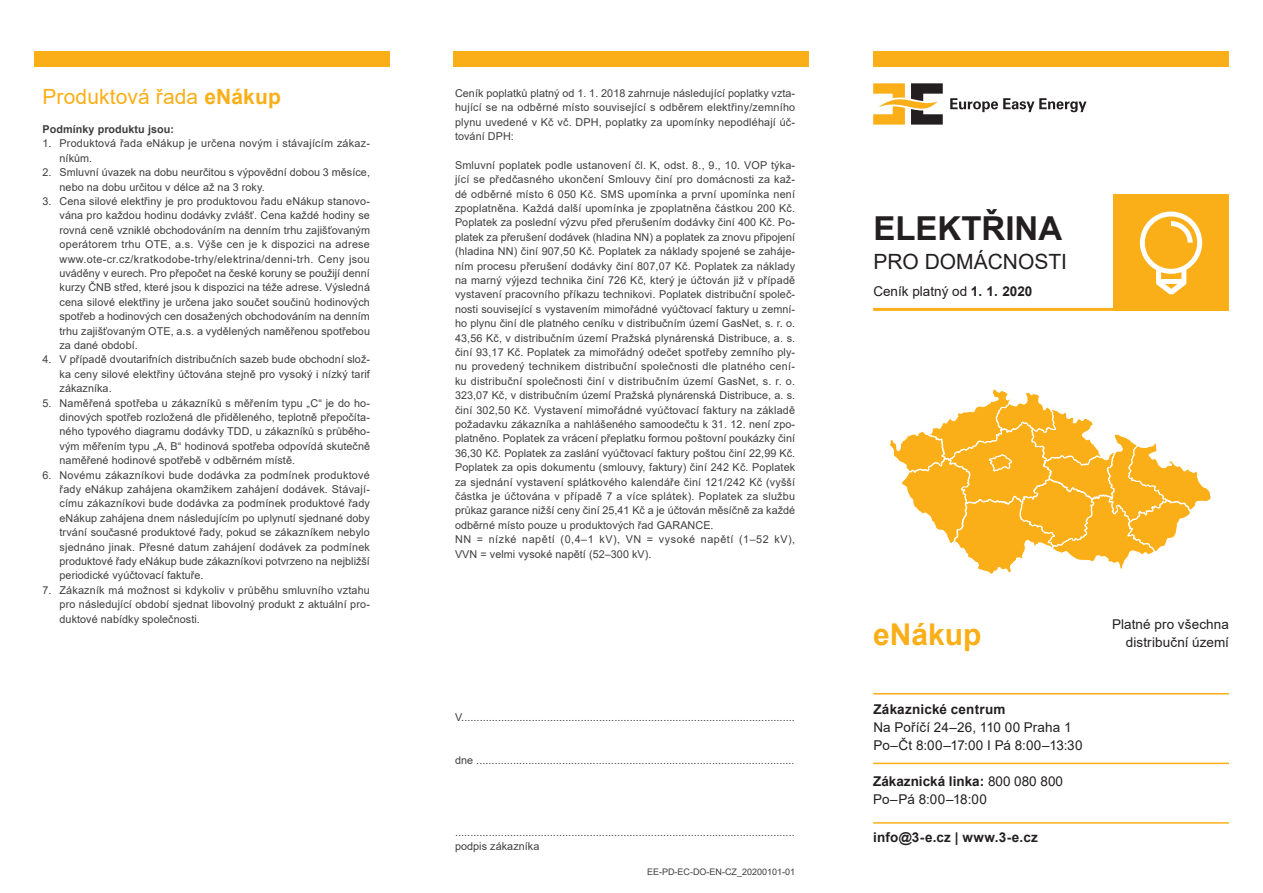
<style>
.page{position:relative;width:1263px;height:893px;background:#fff}
.page>*{position:absolute;margin:0;border:0;box-sizing:border-box;transform-origin:0 0}
.t1{font:700 33px "Arial";color:#231f20}
.t2{font:700 30px "Arial";color:#faaf18}
.t3{font:21px "Arial";letter-spacing:.005em;color:#faaf18}
.t4{font:21px "Arial";color:#231f20}
.t5{font:13.5px/18px "Arial";letter-spacing:.005em;color:#231f20}
.t6{font:700 13.5px "Arial";letter-spacing:.015em;color:#231f20}
.t7{font:10.8px/14.4px "Arial";letter-spacing:.01em;color:#3e3e3f;text-align:justify}
.t8{font:700 10.8px "Arial";letter-spacing:.005em;color:#3e3e3f}
.t9{font:9px "Arial";color:#3e3e3f}
.s1{font-weight:700}
</style>
<div class="page">
<svg style="left:889px;top:389px;width:322px;height:186px"></svg>
<svg style="left:873px;top:83px;width:70px;height:42px"></svg>
<svg style="left:950px;top:98px;width:136px;height:14px"></svg>
<div style="left:873px;top:51px;width:356px;height:15px;background:#faaf18"></div>
<div style="left:454px;top:51px;width:355px;height:15px;background:#faaf18"></div>
<div style="left:34px;top:51px;width:356px;height:15px;background:#faaf18"></div>
<hr style="left:873px;top:693px;width:356px;height:1px;background:#faaf18">
<hr style="left:873px;top:763px;width:356px;height:1px;background:#faaf18">
<hr style="left:873px;top:822px;width:356px;height:2px;background:#faaf18">
<div style="left:1113px;top:195px;width:116px;height:116px;background:#faaf18"></div>
<hr style="left:873px;top:308px;width:356px;height:3px;background:#faaf18">
<svg style="left:1140px;top:211px;width:62px;height:83px"></svg>
<h3 class="t3" style="left:43px;top:82px;width:240px">Produktová řada <span class="s1">eNákup</span></h3>
<p class="t8" style="left:43px;top:122px;width:133px">Podmínky produktu jsou:</p>
<p class="t7" style="left:60px;top:136px;width:312px;text-indent:-17px">1. Produktová řada eNákup je určena novým i stávajícím zákaz&shy;níkům.</p>
<p class="t7" style="left:60px;top:165px;width:312px;text-indent:-17px">2. Smluvní úvazek na dobu neurčitou s výpovědní dobou 3 měsíce, nebo na dobu určitou v délce až na 3 roky.</p>
<p class="t7" style="left:60px;top:194px;width:312px;text-indent:-17px">3. Cena silové elektřiny je pro produktovou řadu eNákup stanovo&shy;vána pro každou hodinu dodávky zvlášť. Cena každé hodiny se rovná ceně vzniklé obchodováním na denním trhu zajišťovaným operátorem trhu OTE, a.s. Výše cen je k dispozici na adrese www.ote-cr.cz/kratkodobe-trhy/elektrina/denni-trh. Ceny jsou uváděny v eurech. Pro přepočet na české koruny se použijí denní kurzy ČNB střed, které jsou k dispozici na téže adrese. Výsledná cena silové elektřiny je určena jako součet součinů hodinových spotřeb a hodinových cen dosažených obchodováním na denním trhu zajišťovaným OTE, a.s. a vydělených naměřenou spotřebou za dané období.</p>
<p class="t7" style="left:60px;top:352px;width:312px;text-indent:-17px">4. V případě dvoutarifních distribučních sazeb bude obchodní slož&shy;ka ceny silové elektřiny účtována stejně pro vysoký i nízký tarif zákazníka.</p>
<p class="t7" style="left:60px;top:395px;width:312px;text-indent:-17px">5. Naměřená spotřeba u zákazníků s měřením typu „C“ je do ho&shy;dinových spotřeb rozložená dle přiděleného, teplotně přepočíta&shy;ného typového diagramu dodávky TDD, u zákazníků s průběho&shy;vým měřením typu „A, B“ hodinová spotřeba odpovídá skutečně naměřené hodinové spotřebě v odběrném místě.</p>
<p class="t7" style="left:60px;top:467px;width:312px;text-indent:-17px">6. Novému zákazníkovi bude dodávka za podmínek produktové řady eNákup zahájena okamžikem zahájení dodávek. Stávají&shy;címu zákazníkovi bude dodávka za podmínek produktové řady eNákup zahájena dnem následujícím po uplynutí sjednané doby trvání současné produktové řady, pokud se zákazníkem nebylo sjednáno jinak. Přesné datum zahájení dodávek za podmínek produktové řady eNákup bude zákazníkovi potvrzeno na nejbližší periodické vyúčtovací faktuře.</p>
<p class="t7" style="left:60px;top:583px;width:312px;text-indent:-17px">7. Zákazník má možnost si kdykoliv v průběhu smluvního vztahu pro následující období sjednat libovolný produkt z aktuální pro&shy;duktové nabídky společnosti.</p>
<p class="t7" style="left:455px;top:86px;width:342px">Ceník poplatků platný od 1. 1. 2018 zahrnuje následující poplatky vzta&shy;hující se na odběrné místo související s odběrem elektřiny/zemního plynu uvedené v Kč vč. DPH, poplatky za upomínky nepodléhají úč&shy;tování DPH:</p>
<p class="t7" style="left:455px;top:158px;width:342px;text-align:left">Smluvní poplatek podle ustanovení čl. K, odst. 8., 9., 10. VOP týka&shy;jící se předčasného ukončení Smlouvy činí pro domácnosti za kaž&shy;dé odběrné místo 6 050 Kč. SMS upomínka a první upomínka není zpoplatněna. Každá další upomínka je zpoplatněna částkou 200 Kč.<br>Poplatek za poslední výzvu před přerušením dodávky činí 400 Kč. Po&shy;platek za přerušení dodávek (hladina NN) a poplatek za znovu připojení (hladina NN) činí 907,50 Kč. Poplatek za náklady spojené se zaháje&shy;ním procesu přerušení dodávky činí 807,07 Kč. Poplatek za náklady na marný výjezd technika činí 726 Kč, který je účtován již v případě vystavení pracovního příkazu technikovi. Poplatek distribuční společ&shy;nosti související s vystavením mimořádné vyúčtovací faktury u zemní&shy;ho plynu činí dle platného ceníku v distribučním území GasNet, s. r. o.<br>43,56 Kč, v distribučním území Pražská plynárenská Distribuce, a. s. činí 93,17 Kč. Poplatek za mimořádný odečet spotřeby zemního ply&shy;nu provedený technikem distribuční společnosti dle platného cení&shy;ku distribuční společnosti činí v distribučním území GasNet, s. r. o.<br>323,07 Kč, v distribučním území Pražská plynárenská Distribuce, a. s. činí 302,50 Kč. Vystavení mimořádné vyúčtovací faktury na základě požadavku zákazníka a nahlášeného samoodečtu k 31. 12. není zpo&shy;platněno. Poplatek za vrácení přeplatku formou poštovní poukázky činí 36,30 Kč. Poplatek za zaslání vyúčtovací faktury poštou činí 22,99 Kč.<br>Poplatek za opis dokumentu (smlouvy, faktury) činí 242 Kč. Poplatek za sjednání vystavení splátkového kalendáře činí 121/242 Kč (vyšší částka je účtována v případě 7 a více splátek). Poplatek za službu průkaz garance nižší ceny činí 25,41 Kč a je účtován měsíčně za každé odběrné místo pouze u produktových řad GARANCE.<br>NN = nízké napětí (0,4–1 kV), VN = vysoké napětí (1–52 kV), VVN = velmi vysoké napětí (52–300 kV).</p>
<p class="t7" style="left:455px;top:710px;width:341px">V.............................................................................................................</p>
<p class="t7" style="left:455px;top:753px;width:341px">dne ........................................................................................................</p>
<p class="t7" style="left:455px;top:825px;width:341px">............................................................................................................... podpis zákazníka</p>
<p class="t9" style="left:647px;top:866px;width:150px">EE-PD-EC-DO-EN-CZ_20200101-01</p>
<h1 class="t1" style="left:873px;top:205px;width:190px">ELEKTŘINA</h1>
<h3 class="t4" style="left:873px;top:247px;width:195px">PRO DOMÁCNOSTI</h3>
<p class="t5" style="left:873px;top:282px;width:160px">Ceník platný od <span class="s1">1. 1. 2020</span></p>
<h2 class="t2" style="left:873px;top:613px;width:110px">eNákup</h2>
<p class="t6" style="left:873px;top:700px;width:134px">Zákaznické centrum</p>
<p class="t5" style="left:873px;top:718px;width:211px">Na Poříčí 24–26, 110 00 Praha 1<br>Po–Čt 8:00–17:00 I Pá 8:00–13:30</p>
<p class="t5" style="left:873px;top:772px;width:191px"><span class="s1">Zákaznická linka:</span> 800 080 800<br>Po–Pá 8:00–18:00</p>
<p class="t6" style="left:873px;top:827px;width:166px">info@3-e.cz | www.3-e.cz</p>
<p class="t5" style="left:1112px;top:616px;width:118px;line-height:17.2px;text-align:right">Platné pro všechna distribuční území</p>
</div>
